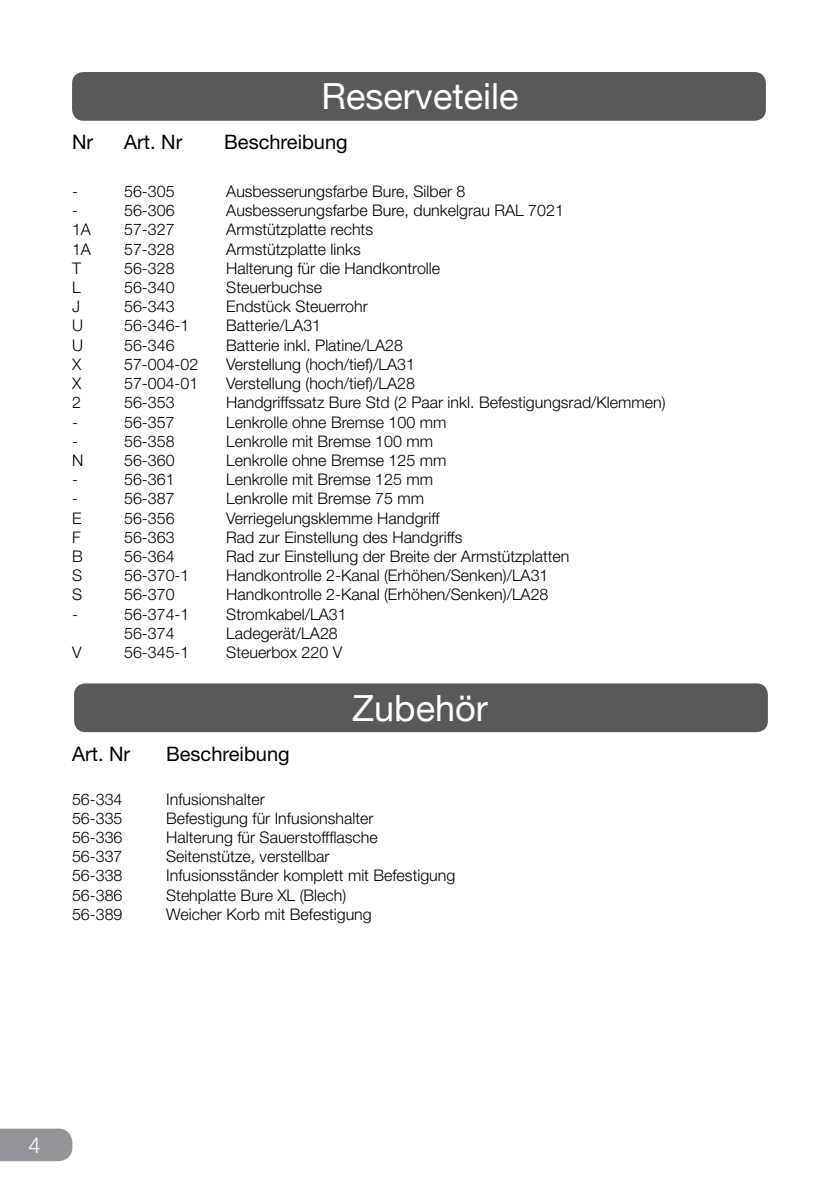
<style>
.page{position:relative;width:840px;height:1191px;background:#fff}
.page>*{position:absolute;margin:0;border:0;box-sizing:border-box;transform-origin:0 0}
.t1{font:36px "Helvetica Neue";color:#fff}
.t2{font:300 22px "Helvetica Neue";color:#fff}
.t3{font:20px "Helvetica Neue";color:#000}
.t4{font:300 16px "Helvetica Neue";color:#000}
</style>
<div class="page">
<div style="left:0;top:1128px;width:72px;height:33px;background:#939598"></div>
<div style="left:72px;top:72px;width:693px;height:49px;background:#58595b;border-radius:11px"></div>
<div style="left:74px;top:683px;width:693px;height:49px;background:#58595b;border-radius:11px"></div>
<h1 class="t1" style="left:321px;top:75px;width:198px">Reserveteile</h1>
<p class="t3" style="left:72px;top:130px;width:23px">Nr</p>
<p class="t3" style="left:124px;top:130px;width:60px">Art. Nr</p>
<p class="t3" style="left:224px;top:130px;width:125px">Beschreibung</p>
<p class="t4" style="left:72px;top:181px;width:7px">-</p>
<p class="t4" style="left:124px;top:181px;width:52px">56-305</p>
<p class="t4" style="left:226px;top:181px;width:240px">Ausbesserungsfarbe Bure, Silber 8</p>
<p class="t4" style="left:72px;top:201px;width:7px">-</p>
<p class="t4" style="left:124px;top:201px;width:52px">56-306</p>
<p class="t4" style="left:226px;top:201px;width:339px">Ausbesserungsfarbe Bure, dunkelgrau RAL 7021</p>
<p class="t4" style="left:72px;top:220px;width:20px">1A</p>
<p class="t4" style="left:124px;top:220px;width:52px">57-327</p>
<p class="t4" style="left:226px;top:220px;width:148px">Armstützplatte rechts</p>
<p class="t4" style="left:72px;top:239px;width:20px">1A</p>
<p class="t4" style="left:124px;top:239px;width:52px">57-328</p>
<p class="t4" style="left:226px;top:239px;width:136px">Armstützplatte links</p>
<p class="t4" style="left:72px;top:258px;width:10px">T</p>
<p class="t4" style="left:124px;top:258px;width:52px">56-328</p>
<p class="t4" style="left:226px;top:258px;width:215px">Halterung für die Handkontrolle</p>
<p class="t4" style="left:72px;top:277px;width:10px">L</p>
<p class="t4" style="left:124px;top:277px;width:52px">56-340</p>
<p class="t4" style="left:226px;top:277px;width:97px">Steuerbuchse</p>
<p class="t4" style="left:72px;top:297px;width:9px">J</p>
<p class="t4" style="left:124px;top:297px;width:52px">56-343</p>
<p class="t4" style="left:226px;top:297px;width:143px">Endstück Steuerrohr</p>
<p class="t4" style="left:72px;top:316px;width:12px">U</p>
<p class="t4" style="left:124px;top:316px;width:67px">56-346-1</p>
<p class="t4" style="left:226px;top:316px;width:96px">Batterie/LA31</p>
<p class="t4" style="left:72px;top:335px;width:12px">U</p>
<p class="t4" style="left:124px;top:335px;width:52px">56-346</p>
<p class="t4" style="left:226px;top:335px;width:178px">Batterie inkl. Platine/LA28</p>
<p class="t4" style="left:72px;top:354px;width:11px">X</p>
<p class="t4" style="left:124px;top:354px;width:76px">57-004-02</p>
<p class="t4" style="left:226px;top:354px;width:190px">Verstellung (hoch/tief)/LA31</p>
<p class="t4" style="left:72px;top:373px;width:11px">X</p>
<p class="t4" style="left:124px;top:373px;width:76px">57-004-01</p>
<p class="t4" style="left:226px;top:373px;width:190px">Verstellung (hoch/tief)/LA28</p>
<p class="t4" style="left:72px;top:393px;width:10px">2</p>
<p class="t4" style="left:124px;top:393px;width:52px">56-353</p>
<p class="t4" style="left:226px;top:393px;width:440px">Handgriffssatz Bure Std (2 Paar inkl. Befestigungsrad/Klemmen)</p>
<p class="t4" style="left:72px;top:412px;width:7px">-</p>
<p class="t4" style="left:124px;top:412px;width:52px">56-357</p>
<p class="t4" style="left:226px;top:412px;width:221px">Lenkrolle ohne Bremse 100 mm</p>
<p class="t4" style="left:72px;top:431px;width:7px">-</p>
<p class="t4" style="left:124px;top:431px;width:52px">56-358</p>
<p class="t4" style="left:226px;top:431px;width:208px">Lenkrolle mit Bremse 100 mm</p>
<p class="t4" style="left:72px;top:450px;width:13px">N</p>
<p class="t4" style="left:124px;top:450px;width:52px">56-360</p>
<p class="t4" style="left:226px;top:450px;width:221px">Lenkrolle ohne Bremse 125 mm</p>
<p class="t4" style="left:72px;top:469px;width:7px">-</p>
<p class="t4" style="left:124px;top:469px;width:52px">56-361</p>
<p class="t4" style="left:226px;top:469px;width:208px">Lenkrolle mit Bremse 125 mm</p>
<p class="t4" style="left:72px;top:489px;width:7px">-</p>
<p class="t4" style="left:124px;top:489px;width:52px">56-387</p>
<p class="t4" style="left:226px;top:489px;width:199px">Lenkrolle mit Bremse 75 mm</p>
<p class="t4" style="left:72px;top:508px;width:11px">E</p>
<p class="t4" style="left:124px;top:508px;width:52px">56-356</p>
<p class="t4" style="left:226px;top:508px;width:215px">Verriegelungsklemme Handgriff</p>
<p class="t4" style="left:72px;top:527px;width:10px">F</p>
<p class="t4" style="left:124px;top:527px;width:52px">56-363</p>
<p class="t4" style="left:226px;top:527px;width:237px">Rad zur Einstellung des Handgriffs</p>
<p class="t4" style="left:72px;top:546px;width:12px">B</p>
<p class="t4" style="left:124px;top:546px;width:52px">56-364</p>
<p class="t4" style="left:226px;top:546px;width:344px">Rad zur Einstellung der Breite der Armstützplatten</p>
<p class="t4" style="left:72px;top:565px;width:12px">S</p>
<p class="t4" style="left:124px;top:565px;width:67px">56-370-1</p>
<p class="t4" style="left:226px;top:565px;width:323px">Handkontrolle 2-Kanal (Erhöhen/Senken)/LA31</p>
<p class="t4" style="left:72px;top:585px;width:12px">S</p>
<p class="t4" style="left:124px;top:585px;width:52px">56-370</p>
<p class="t4" style="left:226px;top:585px;width:323px">Handkontrolle 2-Kanal (Erhöhen/Senken)/LA28</p>
<p class="t4" style="left:72px;top:604px;width:7px">-</p>
<p class="t4" style="left:124px;top:604px;width:67px">56-374-1</p>
<p class="t4" style="left:226px;top:604px;width:122px">Stromkabel/LA31</p>
<p class="t4" style="left:124px;top:623px;width:52px">56-374</p>
<p class="t4" style="left:226px;top:623px;width:113px">Ladegerät/LA28</p>
<p class="t4" style="left:72px;top:642px;width:11px">V</p>
<p class="t4" style="left:124px;top:642px;width:67px">56-345-1</p>
<p class="t4" style="left:226px;top:642px;width:117px">Steuerbox 220 V</p>
<h1 class="t1" style="left:352px;top:687px;width:137px">Zubehör</h1>
<p class="t3" style="left:72px;top:742px;width:60px">Art. Nr</p>
<p class="t3" style="left:166px;top:742px;width:125px">Beschreibung</p>
<p class="t4" style="left:72px;top:789px;width:52px">56-334</p>
<p class="t4" style="left:166px;top:789px;width:100px">Infusionshalter</p>
<p class="t4" style="left:72px;top:808px;width:52px">56-335</p>
<p class="t4" style="left:166px;top:808px;width:209px">Befestigung für Infusionshalter</p>
<p class="t4" style="left:72px;top:827px;width:52px">56-336</p>
<p class="t4" style="left:166px;top:827px;width:213px">Halterung für Sauerstoffflasche</p>
<p class="t4" style="left:72px;top:846px;width:52px">56-337</p>
<p class="t4" style="left:166px;top:846px;width:165px">Seitenstütze, verstellbar</p>
<p class="t4" style="left:72px;top:866px;width:52px">56-338</p>
<p class="t4" style="left:166px;top:866px;width:290px">Infusionsständer komplett mit Befestigung</p>
<p class="t4" style="left:72px;top:885px;width:52px">56-386</p>
<p class="t4" style="left:166px;top:885px;width:181px">Stehplatte Bure XL (Blech)</p>
<p class="t4" style="left:72px;top:904px;width:52px">56-389</p>
<p class="t4" style="left:166px;top:904px;width:207px">Weicher Korb mit Befestigung</p>
<h2 class="t2" style="left:28px;top:1131px;width:14px">4</h2>
</div>
